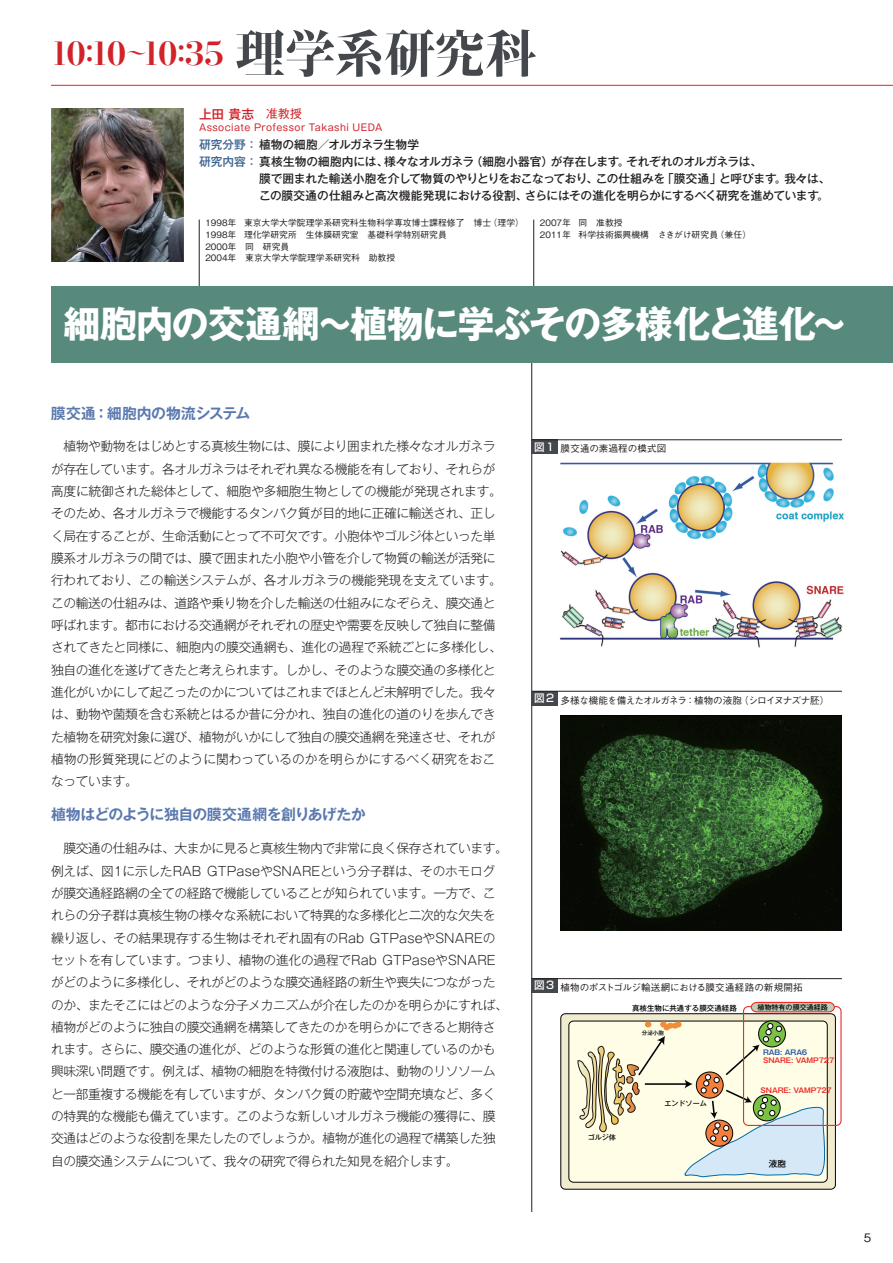
<style>
.page{position:relative;width:893px;height:1263px;background:#fff}
.page>*{position:absolute;margin:0;border:0;box-sizing:border-box;transform-origin:0 0}
.t1{font:700 37.2px "Gothic MB101 Pro";letter-spacing:-.03em;color:#fff}
.t2{font:800 31.95px "Kocho Std";letter-spacing:-.12em;color:#d1232a}
.t3{font:700 14.85px "Gothic MB101 Pro De";letter-spacing:-.03em;color:#5a79ae}
.t4{font:700 14.85px "Gothic MB101 Pro De";letter-spacing:-.01em;color:#5a79ae}
.t5{font:300 12.75px/22.4px "Gothic MB101 Pro";letter-spacing:-.035em;color:#231f20}
.t6{font:500 12.75px "Gothic MB101 Pro";color:#d1232a}
.t7{font:500 11.7px "Gothic MB101 Pro";letter-spacing:-.015em;color:#231f20}
.t8{font:500 11.7px "Gothic BBB Pro";color:#231f20}
.t9{font:500 9.6px "Gothic BBB Pro";letter-spacing:-.065em;color:#231f20}
.t10{font:9.6px "Gothic MB101 Pro";letter-spacing:.04em;color:#d1232a}
.t11{font:500 9.6px "Gothic BBB Pro";letter-spacing:-.02em;color:#231f20}
.t12{font:500 9.6px "Gothic BBB Pro";letter-spacing:.01em;color:#231f20}
.t13{font:500 8.85px/11.7px "Gothic BBB Pro";color:#231f20}
.t14{font:8.7px "Gothic MB101 Pro Medium 90 pv RKSJ H";color:#030303}
.t15{font:7.5px "Gothic MB101 Pro Medium 90 pv RKSJ H";color:#030303}
.t16{font:7.05px "Gothic MB101 Pro De Bold 90 pv RKSJ H";letter-spacing:-.01em;color:#ee2a29}
.t17{font:7.05px "Gothic MB101 Pro Medium 90 pv RKSJ H";color:#030303}
.t18{font:7.05px "Gothic MB101 Pro De Bold 90 pv RKSJ H";letter-spacing:-.01em;color:#2556a6}
.t19{font:5.55px "Gothic MB101 Pro Medium 90 pv RKSJ H";color:#030303}
.s1{font-size:51px;color:#44484d}
.s2{font-weight:400;font-size:11.7px}
.s3{color:#3c6391}
</style>
<div class="page">
<img style="left:561px;top:715px;width:281px;height:215px">
<hr style="left:199px;top:220px;width:1px;height:76px;background:#231f20">
<hr style="left:533px;top:220px;width:1px;height:76px;background:#231f20">
<hr style="left:531px;top:347px;width:1px;height:865px;background:#231f20">
<hr style="left:51px;top:85px;width:842px;height:1px;background:#ee1d23">
<img style="left:51px;top:108px;width:132px;height:154px">
<div style="left:51px;top:286px;width:842px;height:77px;background:#57897c"></div>
<div style="left:531px;top:440px;width:27px;height:14px;background:#44484d"></div>
<hr style="left:532px;top:439px;width:310px;height:1px;background:#231f20">
<div style="left:531px;top:691px;width:27px;height:14px;background:#44484d"></div>
<hr style="left:532px;top:691px;width:310px;height:1px;background:#231f20">
<div style="left:531px;top:978px;width:27px;height:14px;background:#44484d"></div>
<hr style="left:532px;top:978px;width:310px;height:1px;background:#231f20">
<img style="left:560px;top:462px;width:284px;height:186px">
<svg style="left:561px;top:1014px;width:274px;height:175px;fill:#f1ebd0"></svg>
<div style="left:561px;top:1013px;width:275px;height:176px;border:1px solid #030303;border-radius:5px"></div>
<div style="left:569px;top:1021px;width:258px;height:161px;background:#fffde5;border-radius:5px"></div>
<div style="left:569px;top:1021px;width:258px;height:161px;border:1px solid #030303;border-radius:5px"></div>
<svg style="left:759px;top:1021px;width:26px;height:26px"></svg>
<div style="left:758px;top:1020px;width:28px;height:27px;border:1px solid #030303;border-radius:50%"></div>
<hr style="left:645px;top:1083px;width:42px;height:2px;background:#030303">
<div style="left:675px;top:1021px;width:7px;height:6px;background:#ef8d39;border-radius:50%"></div>
<svg style="left:684px;top:1023px;width:141px;height:155px"></svg>
<svg style="left:577px;top:1013px;width:101px;height:120px"></svg>
<div style="left:743px;top:1006px;width:99px;height:120px;border:1px solid #ee2a29;border-radius:5px"></div>
<svg style="left:750px;top:1002px;width:85px;height:11px"></svg>
<h2 class="t2" style="left:50px;top:28px;width:489px">10:10<sup>～</sup>10:35 <span class="s1">理学系研究科</span></h2>
<p class="t6" style="left:199px;top:103px;width:104px">上田 貴志<span class="s2">　准教授</span></p>
<p class="t10" style="left:199px;top:119px;width:185px">Associate Professor Takashi UEDA</p>
<p class="t7" style="left:199px;top:135px;width:222px"><span class="s3">研究分野：</span>植物の細胞／オルガネラ生物学</p>
<p class="t7" style="left:199px;top:152px;width:565px"><span class="s3">研究内容：</span>真核生物の細胞内には、様々なオルガネラ（細胞小器官）が存在します。それぞれのオルガネラは、</p>
<p class="t7" style="left:259px;top:169px;width:573px">膜で囲まれた輸送小胞を介して物質のやりとりをおこなっており、この仕組みを「膜交通」と呼びます。我々は、</p>
<p class="t7" style="left:259px;top:186px;width:571px">この膜交通の仕組みと高次機能発現における役割、さらにはその進化を明らかにするべく研究を進めています。</p>
<p class="t13" style="left:205px;top:216px;width:320px">1998年 東京大学大学院理学系研究科生物科学専攻博士課程修了　博士（理学）<br>1998年 理化学研究所　生体膜研究室　基礎科学特別研究員<br>2000年　同　研究員<br>2004年　東京大学大学院理学系研究科　助教授</p>
<p class="t13" style="left:540px;top:216px;width:213px">2007年 同　准教授<br>2011年 科学技術振興機構　さきがけ研究員（兼任）</p>
<h1 class="t1" style="left:64px;top:293px;width:786px">細胞内の交通網～植物に学ぶその多様化と進化～</h1>
<p class="t4" style="left:51px;top:401px;width:201px">膜交通：細胞内の物流システム</p>
<p class="t5" style="left:51px;top:433px;width:452px">　植物や動物をはじめとする真核生物には、膜により囲まれた様々なオルガネラが存在しています。各オルガネラはそれぞれ異なる機能を有しており、それらが高度に統御された総体として、細胞や多細胞生物としての機能が発現されます。そのため、各オルガネラで機能するタンパク質が目的地に正確に輸送され、正しく局在することが、生命活動にとって不可欠です。小胞体やゴルジ体といった単膜系オルガネラの間では、膜で囲まれた小胞や小管を介して物質の輸送が活発に行われており、この輸送システムが、各オルガネラの機能発現を支えています。この輸送の仕組みは、道路や乗り物を介した輸送の仕組みになぞらえ、膜交通と呼ばれます。都市における交通網がそれぞれの歴史や需要を反映して独自に整備されてきたと同様に、細胞内の膜交通網も、進化の過程で系統ごとに多様化し、独自の進化を遂げてきたと考えられます。しかし、そのような膜交通の多様化と進化がいかにして起こったのかについてはこれまでほとんど未解明でした。我々は、動物や菌類を含む系統とはるか昔に分かれ、独自の進化の道のりを歩んできた植物を研究対象に選び、植物がいかにして独自の膜交通網を発達させ、それが植物の形質発現にどのように関わっているのかを明らかにするべく研究をおこなっています。</p>
<p class="t3" style="left:51px;top:802px;width:316px">植物はどのように独自の膜交通網を創りあげたか</p>
<p class="t5" style="left:51px;top:835px;width:458px">　膜交通の仕組みは、大まかに見ると真核生物内で非常に良く保存されています。例えば、図1に示したRAB GTPaseやSNAREという分子群は、そのホモログが膜交通経路網の全ての経路で機能していることが知られています。一方で、これらの分子群は真核生物の様々な系統において特異的な多様化と二次的な欠失を繰り返し、その結果現存する生物はそれぞれ固有のRab GTPaseやSNAREのセットを有しています。つまり、植物の進化の過程でRab GTPaseやSNAREがどのように多様化し、それがどのような膜交通経路の新生や喪失につながったのか、またそこにはどのような分子メカニズムが介在したのかを明らかにすれば、植物がどのように独自の膜交通網を構築してきたのかを明らかにできると期待されます。さらに、膜交通の進化が、どのような形質の進化と関連しているのかも興味深い問題です。例えば、植物の細胞を特徴付ける液胞は、動物のリソソームと一部重複する機能を有していますが、タンパク質の貯蔵や空間充填など、多くの特異的な機能も備えています。このような新しいオルガネラ機能の獲得に、膜交通はどのような役割を果たしたのでしょうか。植物が進化の過程で構築した独自の膜交通システムについて、我々の研究で得られた知見を紹介します。</p>
<p class="t12" style="left:534px;top:441px;width:134px"><sup>図１</sup>膜交通の素過程の模式図</p>
<p class="t9" style="left:534px;top:693px;width:297px"><sup>図２</sup>多様な機能を備えたオルガネラ：植物の液胞（シロイヌナズナ胚）</p>
<p class="t11" style="left:534px;top:980px;width:270px"><sup>図３</sup>植物のポストゴルジ輸送網における膜交通経路の新規開拓</p>
<p class="t15" style="left:632px;top:1002px;width:106px">真核生物に共通する膜交通経路</p>
<p class="t17" style="left:757px;top:1001px;width:72px">植物特有の膜交通経路</p>
<p class="t17" style="left:588px;top:1131px;width:30px">ゴルジ体</p>
<p class="t19" style="left:642px;top:1028px;width:23px">分泌小胞</p>
<p class="t17" style="left:664px;top:1097px;width:44px">エンドソーム</p>
<p class="t18" style="left:763px;top:1046px;width:46px">RAB: ARA6</p>
<p class="t16" style="left:763px;top:1055px;width:73px">SNARE: VAMP727</p>
<p class="t16" style="left:761px;top:1084px;width:73px">SNARE: VAMP727</p>
<p class="t14" style="left:769px;top:1156px;width:19px">液胞</p>
<p class="t8" style="left:864px;top:1228px;width:9px">5</p>
</div>
